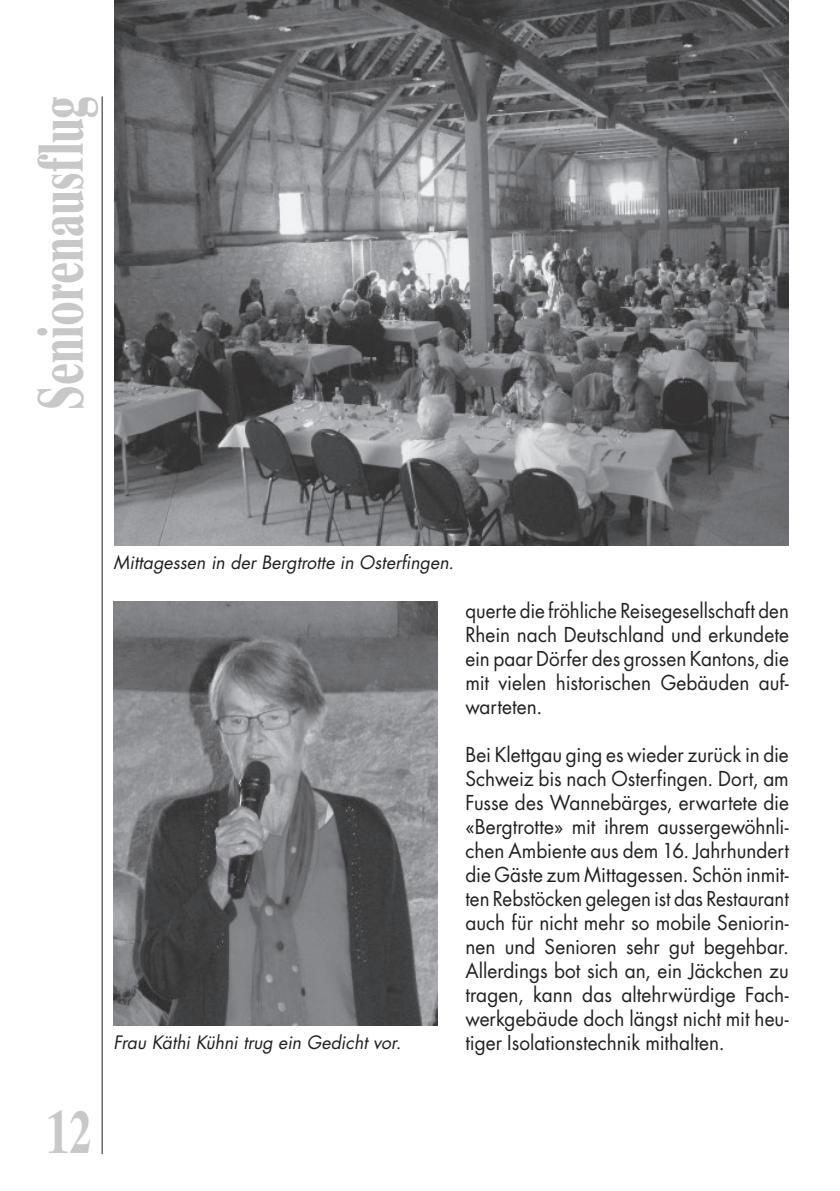
<style>
.page{position:relative;width:840px;height:1191px;background:#fff}
.page>*{position:absolute;margin:0;border:0;box-sizing:border-box;transform-origin:0 0}
.t1{font:700 64px "Times Ten LT Std";letter-spacing:-.005em;color:#c7c8ca;scale:.7 1}
.t2{font:700 60px "Times Ten LT Std";color:#c7c8ca;scale:.7 1}
.t3{font:20px/24px "Futura Std";color:#231f20;text-align:justify;scale:.95 1}
.t4{font:20px/24px "Futura Std";color:#231f20;text-align:justify;scale:.94 1}
.t5{font:italic 18px "Futura Std";letter-spacing:.005em;color:#231f20}
</style>
<div class="page">
<hr style="left:102px;top:96px;width:1px;height:1058px;background:#231f20">
<img style="left:113px;top:602px;width:324px;height:423px">
<img style="left:115px;top:0;width:673px;height:545px">
<h1 class="t1" style="left:22px;top:410px;width:450px;rotate:-90deg">Seniorenausflug</h1>
<h2 class="t2" style="left:47px;top:1096px;width:64px">12</h2>
<p class="t5" style="left:113px;top:550px;width:341px">Mittagessen in der Bergtrotte in Osterfingen.</p>
<p class="t5" style="left:113px;top:1031px;width:289px">Frau Käthi Kühni trug ein Gedicht vor.</p>
<p class="t4" style="left:465px;top:598px;width:345px">querte die fröhliche Reisegesellschaft den Rhein nach Deutschland und erkundete ein paar Dörfer des grossen Kantons, die mit vielen historischen Gebäuden auf&shy;warteten.</p>
<p class="t3" style="left:465px;top:742px;width:342px">Bei Klettgau ging es wieder zurück in die Schweiz bis nach Osterfingen. Dort, am Fusse des Wannebärges, erwartete die «Bergtrotte» mit ihrem aussergewöhnli&shy;chen Ambiente aus dem 16. Jahrhundert die Gäste zum Mittagessen. Schön inmit&shy;ten Rebstöcken gelegen ist das Restaurant auch für nicht mehr so mobile Seniorin&shy;nen und Senioren sehr gut begehbar.<br>Allerdings bot sich an, ein Jäckchen zu tragen, kann das altehrwürdige Fach&shy;werkgebäude doch längst nicht mit heu&shy;tiger Isolationstechnik mithalten.</p>
</div>
